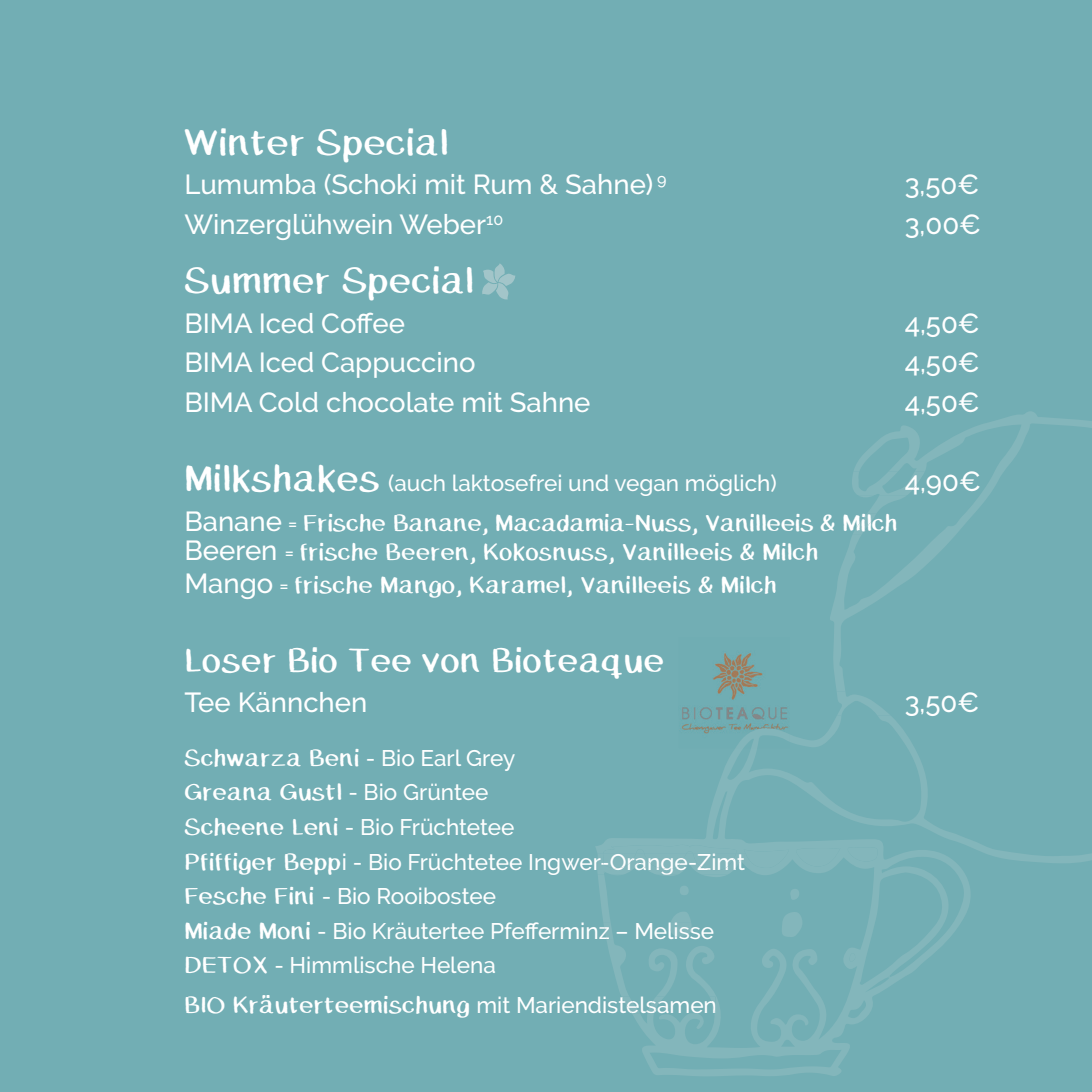
<style>
.page{position:relative;width:1092px;height:1092px;background:#fff}
.page>*{position:absolute;margin:0;border:0;box-sizing:border-box;transform-origin:0 0}
.t1{font:35px "Caballar";color:#fff}
.t2{font:32.5px "Caballar";color:#fff}
.t3{font:500 27.5px "Raleway";color:#fff}
.t4{font:22.5px/32.5px "Caballar";color:#fff}
.t5{font:500 22.5px/34.5px "Raleway";color:#fff}
.s1{font-family:"Caballar";font-weight:400;font-size:35px}
.s2{font-size:22.5px}
.s3{font-family:"Raleway";font-weight:500;font-size:27.5px}
.s4{font-family:"Raleway";font-weight:500}
.s5{font-family:"Caballar";font-weight:400}
</style>
<div class="page">
<div style="left:0;top:0;width:1091px;height:1091px;background:#72aeb4"></div>
<svg style="left:596px;top:411px;width:495px;height:665px"></svg>
<svg style="left:851px;top:471px;width:73px;height:24px"></svg>
<svg style="left:852px;top:513px;width:24px;height:21px"></svg>
<svg style="left:836px;top:691px;width:54px;height:24px"></svg>
<svg style="left:847px;top:847px;width:30px;height:14px"></svg>
<svg style="left:849px;top:953px;width:6px;height:8px"></svg>
<svg style="left:597px;top:844px;width:243px;height:169px"></svg>
<img style="left:679px;top:637px;width:110px;height:111px">
<img style="left:679px;top:691px;width:110px;height:24px">
<img style="left:735px;top:728px;width:54px;height:20px">
<svg style="left:482px;top:263px;width:33px;height:36px"></svg>
<h1 class="t1" style="left:184px;top:120px;width:266px">Winter Special</h1>
<p class="t3" style="left:184px;top:168px;width:484px">Lumumba (Schoki mit Rum &amp; Sahne) <sup>9</sup></p>
<p class="t3" style="left:904px;top:168px;width:76px">3,50€</p>
<p class="t3" style="left:184px;top:208px;width:320px">Winzerglühwein Weber<sup>10</sup></p>
<p class="t3" style="left:904px;top:208px;width:78px">3,00€</p>
<h1 class="t1" style="left:184px;top:258px;width:292px">Summer Special</h1>
<p class="t3" style="left:184px;top:307px;width:222px">BIMA Iced Coffee</p>
<p class="t3" style="left:904px;top:307px;width:76px">4,50€</p>
<p class="t3" style="left:184px;top:346px;width:293px">BIMA Iced Cappuccino</p>
<p class="t3" style="left:904px;top:346px;width:76px">4,50€</p>
<p class="t3" style="left:184px;top:386px;width:407px">BIMA Cold chocolate mit Sahne</p>
<p class="t3" style="left:904px;top:386px;width:76px">4,50€</p>
<p class="t5" style="left:184px;top:466px;width:594px"><span class="s1">Milkshakes</span> (auch laktosefrei und vegan möglich)</p>
<p class="t3" style="left:184px;top:505px;width:115px">Banane <span class="s2">=</span></p>
<p class="t4" style="left:184px;top:536px;width:636px"><span class="s3">Beeren</span> <span class="s4">=</span> frische Beeren, Kokosnuss, Vanilleeis &amp; Milch<br><span class="s3">Mango</span> <span class="s4">=</span> frische Mango, Karamel, Vanilleeis &amp; Milch</p>
<p class="t4" style="left:303px;top:506px;width:596px">Frische Banane, Macadamia-Nuss, Vanilleeis &amp; Milch</p>
<p class="t3" style="left:904px;top:465px;width:78px">4,90€</p>
<h2 class="t2" style="left:184px;top:639px;width:482px">Loser Bio Tee von Bioteaque</h2>
<p class="t3" style="left:184px;top:686px;width:184px">Tee Kännchen</p>
<p class="t3" style="left:904px;top:686px;width:76px">3,50€</p>
<p class="t4" style="left:184px;top:740px;width:332px;line-height:34.5px">Schwarza Beni <span class="s4">- Bio Earl Grey<br></span>Greana Gustl <span class="s4">- Bio Grüntee</span></p>
<p class="t5" style="left:184px;top:809px;width:562px"><span class="s5">Scheene Leni</span> - Bio Früchtetee<br><span class="s5">Pfiffiger Bepp</span>i - Bio Früchtetee Ingwer-Orange-Zimt <span class="s5">Fesche Fini</span> - Bio Rooibostee<br><span class="s5">Miade Moni</span> - Bio Kräutertee Pfefferminz – Melisse</p>
<p class="t5" style="left:524px;top:913px;width:9px">f</p>
<p class="t5" style="left:184px;top:948px;width:313px"><span class="s5">DETOX</span> - Himmlische Helena</p>
<p class="t4" style="left:184px;top:988px;width:534px">BIO Kräuterteemischung <span class="s4">mit Mariendistelsamen</span></p>
</div>
